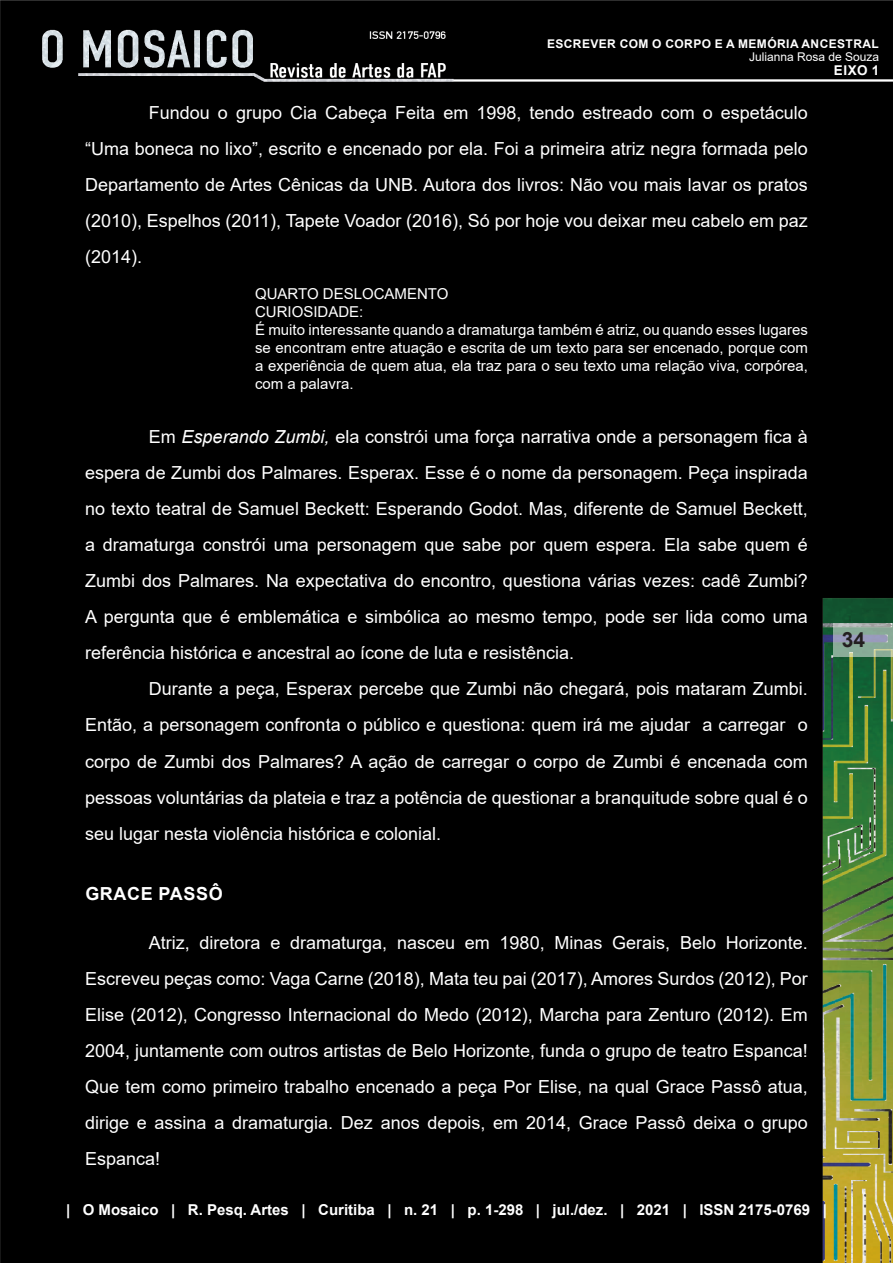
<style>
.page{position:relative;width:893px;height:1263px;background:#000}
.page>*{position:absolute;margin:0;border:0;box-sizing:border-box;transform-origin:0 0}
.t1{font:700 21px "Arial";color:#231f20}
.Corpo{font:18px/36px "Arial";color:#fff;text-align:justify}
.Título_2{font:700 18px "Arial";letter-spacing:.035em;color:#fff}
.citação_-_sem_espaço{font:15px/18px "Arial";color:#fff;text-align:justify}
.t2{font:700 15px "Arial";color:#fff}
.t3{font:700 13.5px "Arial";color:#fff}
.t4{font:700 12px "Arial";letter-spacing:.035em;color:#fff}
.t5{font:12px "Arial";color:#fff}
.s1{font-style:italic}
</style>
<div class="page">
<svg style="left:833px;top:623px;width:60px;height:34px;background:#93aaa2"></svg>
<p class="t4" style="left:547px;top:35px;width:333px">ESCREVER COM O CORPO E A MEMÓRIA ANCESTRAL</p>
<p class="t5" style="left:749px;top:49px;width:132px">Julianna Rosa de Souza</p>
<p class="t3" style="left:834px;top:60px;width:47px">Eixo 1</p>
<p class="Corpo" style="left:85px;top:95px;width:724px;text-indent:64px">Fundou o grupo Cia Cabeça Feita em 1998, tendo estreado com o espetáculo “Uma boneca no lixo”, escrito e encenado por ela. Foi a primeira atriz negra formada pelo Departamento de Artes Cênicas da UNB. Autora dos livros: Não vou mais lavar os pratos (2010), Espelhos (2011), Tapete Voador (2016), Só por hoje vou deixar meu cabelo em paz (2014).</p>
<p class="citação_-_sem_espaço" style="left:255px;top:285px;width:195px">QUARTO DESLOCAMENTO</p>
<p class="citação_-_sem_espaço" style="left:255px;top:303px;width:110px">CURIOSIDADE:</p>
<p class="citação_-_sem_espaço" style="left:255px;top:321px;width:554px">É muito interessante quando a dramaturga também é atriz, ou quando esses lugares se encontram entre atuação e escrita de um texto para ser encenado, porque com a experiência de quem atua, ela traz para o seu texto uma relação viva, corpórea, com a palavra.</p>
<p class="Corpo" style="left:85px;top:419px;width:724px;text-indent:64px">Em <span class="s1">Esperando Zumbi,</span> ela constrói uma força narrativa onde a personagem fica à espera de Zumbi dos Palmares. Esperax. Esse é o nome da personagem. Peça inspirada no texto teatral de Samuel Beckett: Esperando Godot. Mas, diferente de Samuel Beckett, a dramaturga constrói uma personagem que sabe por quem espera. Ela sabe quem é Zumbi dos Palmares. Na expectativa do encontro, questiona várias vezes: cadê Zumbi?<br>A pergunta que é emblemática e simbólica ao mesmo tempo, pode ser lida como uma referência histórica e ancestral ao ícone de luta e resistência.</p>
<p class="Corpo" style="left:85px;top:671px;width:724px;text-indent:64px">Durante a peça, Esperax percebe que Zumbi não chegará, pois mataram Zumbi.<br>Então, a personagem confronta o público e questiona: quem irá me ajudar a carregar o corpo de Zumbi dos Palmares? A ação de carregar o corpo de Zumbi é encenada com pessoas voluntárias da plateia e traz a potência de questionar a branquitude sobre qual é o seu lugar nesta violência histórica e colonial.</p>
<p class="Título_2" style="left:85px;top:881px;width:139px">GRACE PASSÔ</p>
<p class="Corpo" style="left:85px;top:924px;width:724px;text-indent:64px">Atriz, diretora e dramaturga, nasceu em 1980, Minas Gerais, Belo Horizonte.<br>Escreveu peças como: Vaga Carne (2018), Mata teu pai (2017), Amores Surdos (2012), Por Elise (2012), Congresso Internacional do Medo (2012), Marcha para Zenturo (2012). Em 2004, juntamente com outros artistas de Belo Horizonte, funda o grupo de teatro Espanca!<br>Que tem como primeiro trabalho encenado a peça Por Elise, na qual Grace Passô atua, dirige e assina a dramaturgia. Dez anos depois, em 2014, Grace Passô deixa o grupo Espanca!</p>
<p class="t2" style="left:66px;top:1199px;width:762px">| O Mosaico | R. Pesq. Artes | Curitiba | n. 21 | p. 1-298 | jul./dez. | 2021 | ISSN 2175-0769 |</p>
<p class="t1" style="left:842px;top:625px;width:25px">34</p>
</div>
